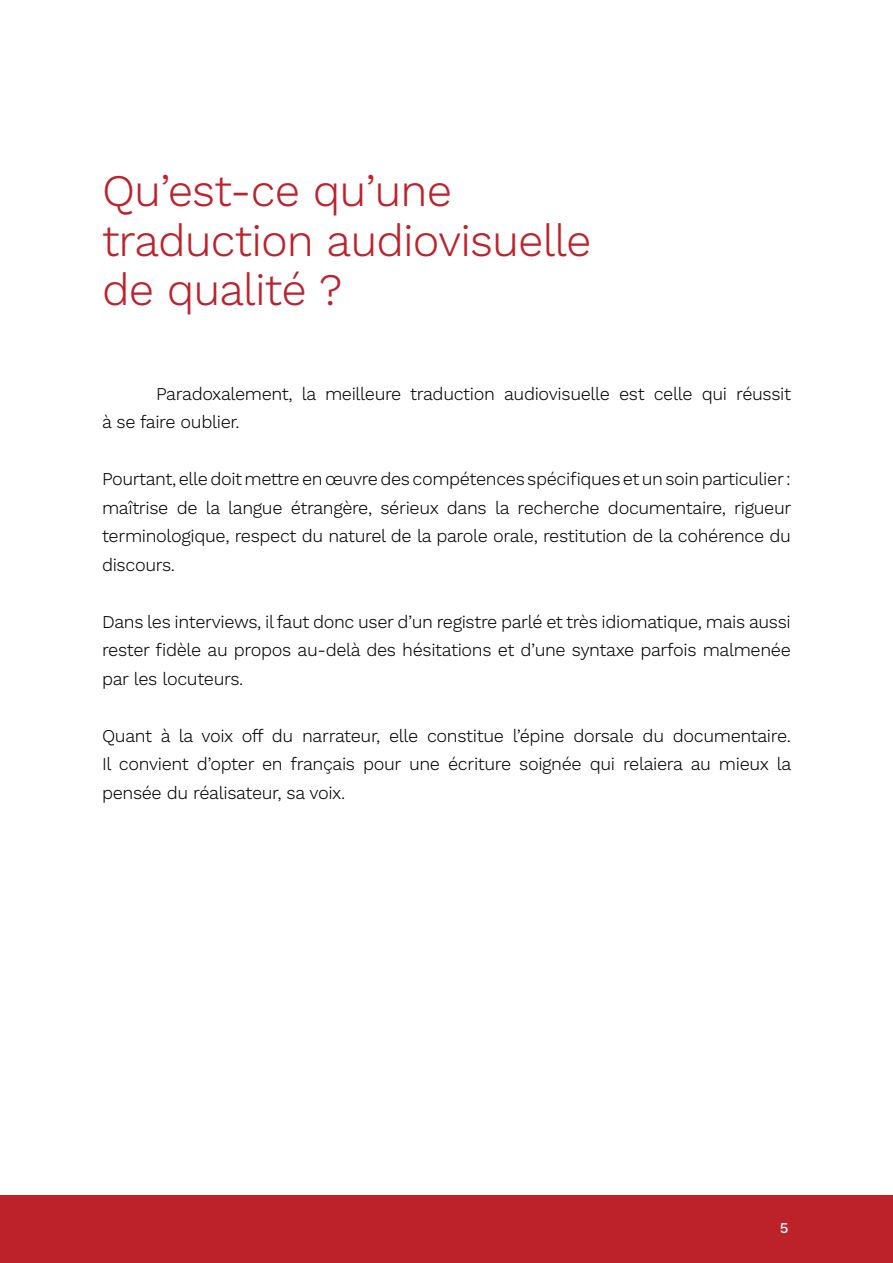
<style>
.page{position:relative;width:893px;height:1263px;background:#fff}
.page>*{position:absolute;margin:0;border:0;box-sizing:border-box;transform-origin:0 0}
.t1{font:300 45px/49.5px "Work Sans";letter-spacing:-.02em;color:#bd222b}
.t2{font:300 18px/28.5px "Work Sans";letter-spacing:-.02em;color:#000;text-align:justify}
.t3{font:500 15px "Work Sans";color:#fff}
</style>
<div class="page">
<div style="left:0;top:1195px;width:893px;height:68px;background:#bd222b"></div>
<h1 class="t1" style="left:102px;top:168px;width:491px">Qu’est-ce qu’une traduction audiovisuelle de qualité ?</h1>
<p class="t2" style="left:102px;top:380px;width:690px;text-indent:54px">Paradoxalement, la meilleure traduction audiovisuelle est celle qui réussit à se faire oublier.</p>
<p class="t2" style="left:102px;top:466px;width:691px">Pourtant, elle doit mettre en œuvre des compétences spécifiques et un soin particulier : maîtrise de la langue étrangère, sérieux dans la recherche documentaire, rigueur terminologique, respect du naturel de la parole orale, restitution de la cohérence du discours.</p>
<p class="t2" style="left:102px;top:608px;width:690px">Dans les interviews, il faut donc user d’un registre parlé et très idiomatique, mais aussi rester fidèle au propos au-delà des hésitations et d’une syntaxe parfois malmenée par les locuteurs.</p>
<p class="t2" style="left:102px;top:722px;width:691px">Quant à la voix off du narrateur, elle constitue l’épine dorsale du documentaire.<br>Il convient d’opter en français pour une écriture soignée qui relaiera au mieux la pensée du réalisateur, sa voix.</p>
<p class="t3" style="left:780px;top:1219px;width:10px">5</p>
</div>
